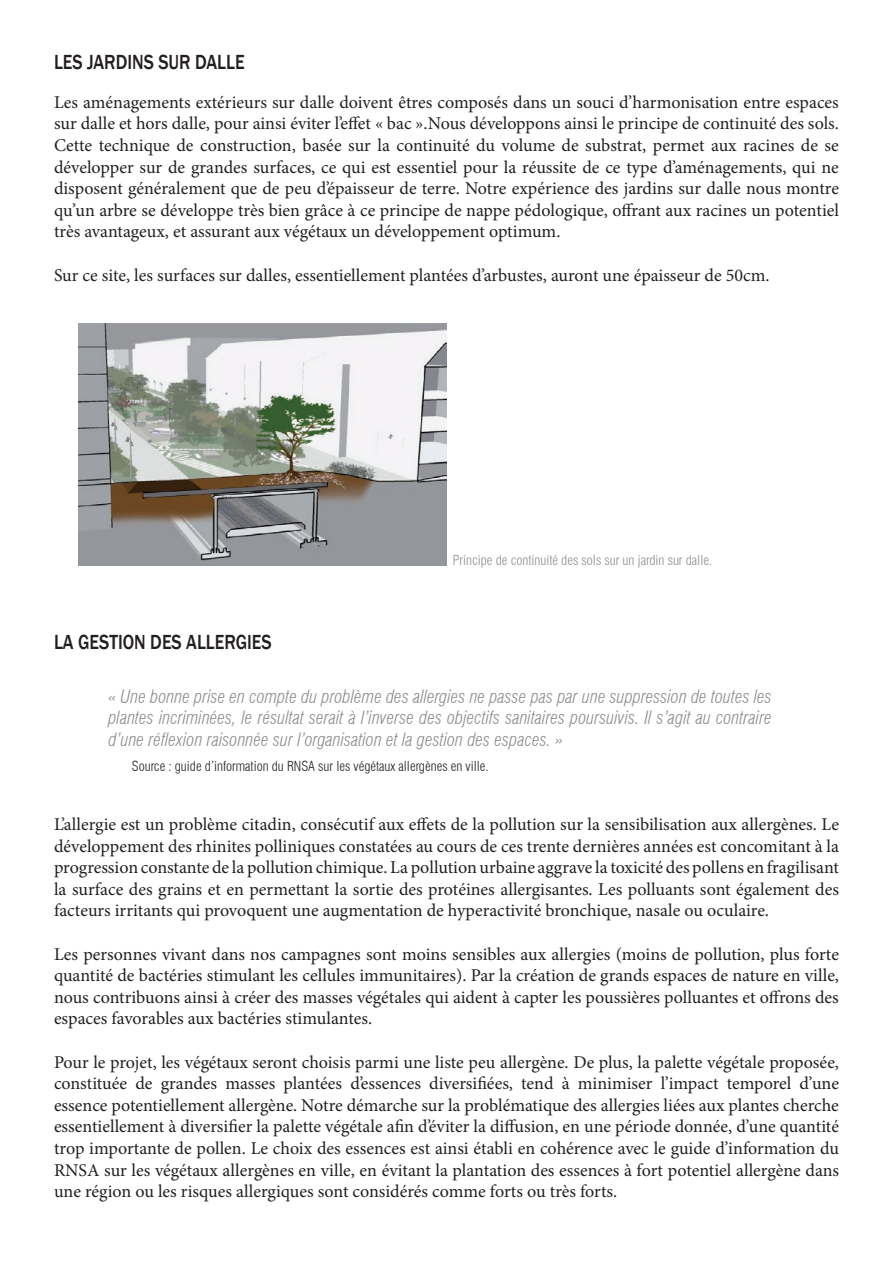
<style>
.page{position:relative;width:893px;height:1263px;background:#fff}
.page>*{position:absolute;margin:0;border:0;box-sizing:border-box;transform-origin:0 0}
.t1{font:500 21px "Franklin Gothic";color:#231f20;scale:.85 1}
.t2{font:18px/21.6px "Minion Pro";color:#231f20;text-align:justify}
.t3{font:italic 300 condensed 18px/21.6px "Swiss 721 BT";color:#8e8e8e;text-align:justify}
.t4{font:300 condensed 13.5px "Swiss 721 BT";color:#231f20}
.t5{font:300 condensed 13.5px "Swiss 721 BT";color:#8e8e8e}
</style>
<div class="page">
<img style="left:78px;top:323px;width:368px;height:243px">
<p class="t1" style="left:54px;top:49px;width:226px">LES JARDINS SUR DALLE</p>
<p class="t2" style="left:54px;top:91px;width:786px">Les aménagements extérieurs sur dalle doivent êtres composés dans un souci d’harmonisation entre espaces sur dalle et hors dalle, pour ainsi éviter l’effet « bac ».Nous développons ainsi le principe de continuité des sols.<br>Cette technique de construction, basée sur la continuité du volume de substrat, permet aux racines de se développer sur de grandes surfaces, ce qui est essentiel pour la réussite de ce type d’aménagements, qui ne disposent généralement que de peu d’épaisseur de terre. Notre expérience des jardins sur dalle nous montre qu’un arbre se développe très bien grâce à ce principe de nappe pédologique, offrant aux racines un potentiel très avantageux, et assurant aux végétaux un développement optimum.</p>
<p class="t2" style="left:54px;top:264px;width:717px">Sur ce site, les surfaces sur dalles, essentiellement plantées d’arbustes, auront une épaisseur de 50cm.</p>
<p class="t5" style="left:453px;top:552px;width:261px">Principe de continuité des sols sur un jardin sur dalle.</p>
<p class="t1" style="left:54px;top:629px;width:258px">LA GESTION DES ALLERGIES</p>
<p class="t3" style="left:108px;top:685px;width:665px">« Une bonne prise en compte du problème des allergies ne passe pas par une suppression de toutes les plantes incriminées, le résultat serait à l’inverse des objectifs sanitaires poursuivis. Il s’agit au contraire d’une réflexion raisonnée sur l’organisation et la gestion des espaces. »</p>
<p class="t4" style="left:132px;top:758px;width:358px">Source : guide d’information du RNSA sur les végétaux allergènes en ville.</p>
<p class="t2" style="left:54px;top:813px;width:786px">L’allergie est un problème citadin, consécutif aux effets de la pollution sur la sensibilisation aux allergènes. Le développement des rhinites polliniques constatées au cours de ces trente dernières années est concomitant à la progression constante de la pollution chimique. La pollution urbaine aggrave la toxicité des pollens en fragilisant la surface des grains et en permettant la sortie des protéines allergisantes. Les polluants sont également des facteurs irritants qui provoquent une augmentation de hyperactivité bronchique, nasale ou oculaire.</p>
<p class="t2" style="left:54px;top:943px;width:786px">Les personnes vivant dans nos campagnes sont moins sensibles aux allergies (moins de pollution, plus forte quantité de bactéries stimulant les cellules immunitaires). Par la création de grands espaces de nature en ville, nous contribuons ainsi à créer des masses végétales qui aident à capter les poussières polluantes et offrons des espaces favorables aux bactéries stimulantes.</p>
<p class="t2" style="left:54px;top:1051px;width:786px">Pour le projet, les végétaux seront choisis parmi une liste peu allergène. De plus, la palette végétale proposée, constituée de grandes masses plantées d’essences diversifiées, tend à minimiser l’impact temporel d’une essence potentiellement allergène. Notre démarche sur la problématique des allergies liées aux plantes cherche essentiellement à diversifier la palette végétale afin d’éviter la diffusion, en une période donnée, d’une quantité trop importante de pollen. Le choix des essences est ainsi établi en cohérence avec le guide d’information du RNSA sur les végétaux allergènes en ville, en évitant la plantation des essences à fort potentiel allergène dans une région ou les risques allergiques sont considérés comme forts ou très forts.</p>
</div>
